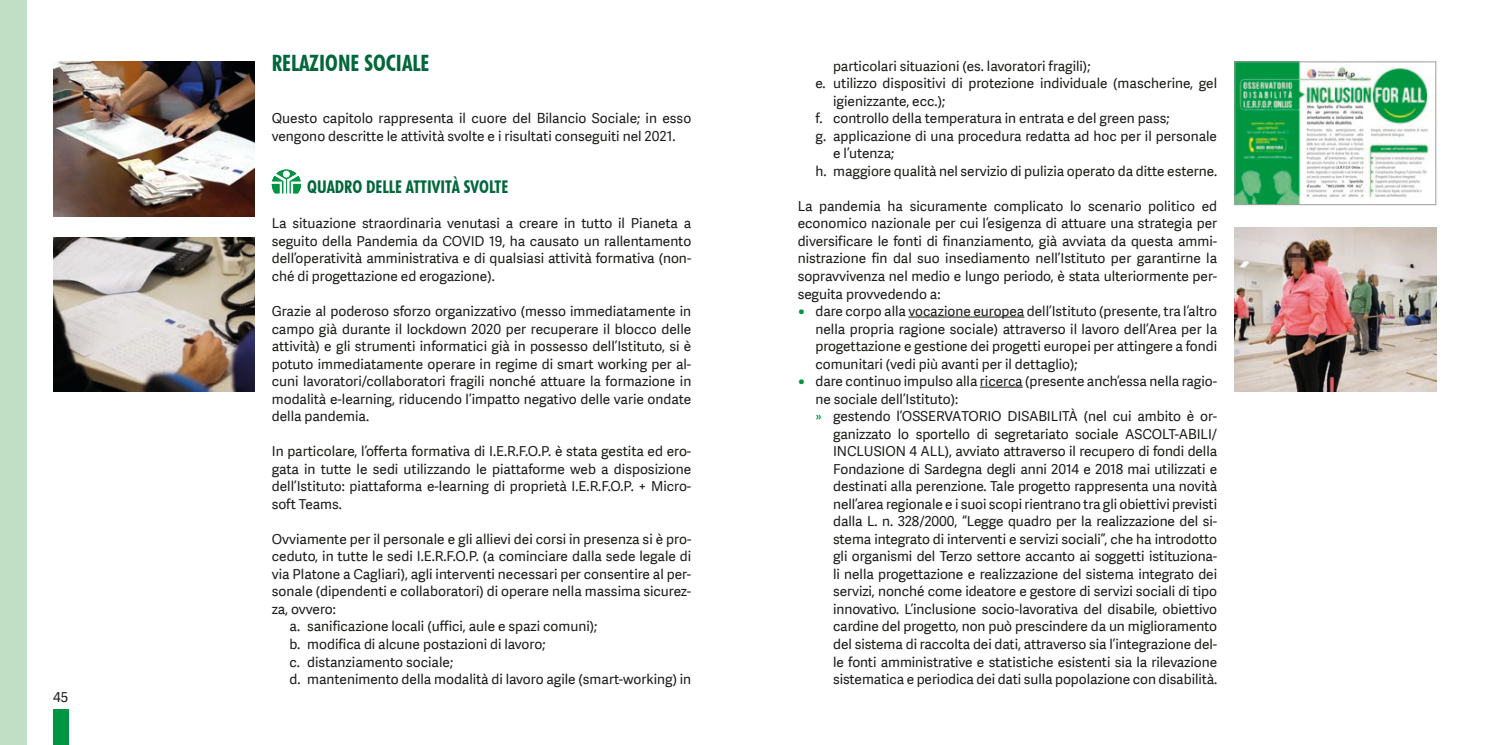
<style>
.page{position:relative;width:1489px;height:745px;background:#fff}
.page>*{position:absolute;margin:0;border:0;box-sizing:border-box;transform-origin:0 0}
.t1{font:700 condensed 22.5px "Futura BT";color:#00673a}
.t2{font:700 condensed 17.5px "Futura BT";color:#00673a}
.t3{font:13.75px/17.5px "Adelle Sans";letter-spacing:-.005em;color:#1d1d1b;text-align:justify}
.s1{font-weight:800;font-size:15px;color:#009641}
.s2{font-size:15px;color:#009641}
</style>
<div class="page">
<div style="left:0;top:0;width:27px;height:744px;background:#c1dfc4"></div>
<div style="left:53px;top:708px;width:15px;height:36px;background:#009641"></div>
<img style="left:53px;top:62px;width:201px;height:154px">
<img style="left:53px;top:237px;width:201px;height:154px">
<hr style="left:908px;top:316px;width:116px;height:1px;background:#1d1d1b">
<hr style="left:979px;top:386px;width:43px;height:1px;background:#1d1d1b">
<svg style="left:272px;top:169px;width:29px;height:24px"></svg>
<img style="left:1234px;top:228px;width:201px;height:163px">
<img style="left:1236px;top:63px;width:193px;height:140px">
<div style="left:1234px;top:61px;width:201px;height:144px;border:1px solid #9d9d9d"></div>
<p class="t3" style="left:53px;top:688px;width:17px">45</p>
<h1 class="t1" style="left:272px;top:49px;width:58px">RELAZIONE</h1>
<h1 class="t1" style="left:364px;top:49px;width:11px">SOCIALE</h1>
<p class="t3" style="left:272px;top:110px;width:421px">Questo capitolo rappresenta il cuore del Bilancio Sociale; in esso vengono descritte le attività svolte e i risultati conseguiti nel 2021.</p>
<p class="t2" style="left:307px;top:176px;width:20px">QUADRO</p>
<p class="t2" style="left:366px;top:176px;width:8px">DELLE</p>
<p class="t2" style="left:406px;top:176px;width:82px">ATTI VITÀ SVOLTE</p>
<p class="t3" style="left:272px;top:215px;width:421px">La situazione straordinaria venutasi a creare in tutto il Pianeta a seguito della Pandemia da COVID 19, ha causato un rallentamento dell’operatività amministrativa e di qualsiasi attività formativa (non&shy;ché di progettazione ed erogazione).</p>
<p class="t3" style="left:272px;top:302px;width:421px">Grazie al poderoso sforzo organizzativo (messo immediatamente in campo già durante il lockdown 2020 per recuperare il blocco delle attività) e gli strumenti informatici già in possesso dell’Istituto, si è potuto immediatamente operare in regime di smart working per al&shy;cuni lavoratori/collaboratori fragili nonché attuare la formazione in modalità e-learning, riducendo l’impatto negativo delle varie ondate della pandemia.</p>
<p class="t3" style="left:272px;top:442px;width:421px">In particolare, l’offerta formativa di I.E.R.F.O.P. è stata gestita ed ero&shy;gata in tutte le sedi utilizzando le piattaforme web a disposizione dell’Istituto: piattaforma e-learning di proprietà I.E.R.F.O.P. + Micro&shy;soft Teams.</p>
<p class="t3" style="left:272px;top:530px;width:421px">Ovviamente per il personale e gli allievi dei corsi in presenza si è pro-</p>
<p class="t3" style="left:272px;top:547px;width:421px">ceduto, in tutte le sedi I.E.R.F.O.P. (a cominciare dalla sede legale di</p>
<p class="t3" style="left:272px;top:565px;width:421px">via Platone a Cagliari), agli interventi necessari per consentire al per-</p>
<p class="t3" style="left:272px;top:582px;width:421px">sonale (dipendenti e collaboratori) di operare nella massima sicurez-</p>
<p class="t3" style="left:272px;top:600px;width:66px">za, ovvero:</p>
<p class="t3" style="left:289px;top:617px;width:309px">a. sanificazione locali (uffici, aule e spazi comuni);</p>
<p class="t3" style="left:289px;top:635px;width:257px">b. modifica di alcune postazioni di lavoro;</p>
<p class="t3" style="left:289px;top:652px;width:165px">c. distanziamento sociale;</p>
<p class="t3" style="left:289px;top:670px;width:403px">d. mantenimento della modalità di lavoro agile (smart-working) in</p>
<p class="t3" style="left:833px;top:57px;width:259px">particolari situazioni (es. lavoratori fragili);</p>
<p class="t3" style="left:815px;top:75px;width:403px">e. utilizzo dispositivi di protezione individuale (mascherine, gel</p>
<p class="t3" style="left:833px;top:92px;width:113px">igienizzante, ecc.);</p>
<p class="t3" style="left:815px;top:110px;width:355px">f. controllo della temperatura in entrata e del green pass;</p>
<p class="t3" style="left:815px;top:127px;width:403px">g. applicazione di una procedura redatta ad hoc per il personale</p>
<p class="t3" style="left:833px;top:145px;width:63px">e l’utenza;</p>
<p class="t3" style="left:815px;top:162px;width:403px">h. maggiore qualità nel servizio di pulizia operato da ditte esterne.</p>
<p class="t3" style="left:797px;top:197px;width:421px">La pandemia ha sicuramente complicato lo scenario politico ed economico nazionale per cui l’esigenza di attuare una strategia per diversificare le fonti di finanziamento, già avviata da questa ammi&shy;nistrazione fin dal suo insediamento nell’Istituto per garantirne la sopravvivenza nel medio e lungo periodo, è stata ulteriormente per&shy;seguita provvedendo a:</p>
<p class="t3" style="left:815px;top:302px;width:403px;text-indent:-18px"><span class="s1">•</span> dare corpo alla vocazione europea dell’Istituto (presente, tra l’altro nella propria ragione sociale) attraverso il lavoro dell’Area per la progettazione e gestione dei progetti europei per attingere a fondi comunitari (vedi più avanti per il dettaglio);</p>
<p class="t3" style="left:797px;top:372px;width:421px"><span class="s1">•</span> dare continuo impulso alla ricerca (presente anch’essa nella ragio-</p>
<p class="t3" style="left:815px;top:390px;width:144px">ne sociale dell’Istituto):</p>
<p class="t3" style="left:815px;top:407px;width:403px"><span class="s2">»</span> gestendo l’OSSERVATORIO DISABILITÀ (nel cui ambito è or-</p>
<p class="t3" style="left:833px;top:425px;width:385px">ganizzato lo sportello di segretariato sociale ASCOLT-ABILI/</p>
<p class="t3" style="left:833px;top:442px;width:385px">INCLUSION 4 ALL), avviato attraverso il recupero di fondi della</p>
<p class="t3" style="left:833px;top:460px;width:385px">Fondazione di Sardegna degli anni 2014 e 2018 mai utilizzati e</p>
<p class="t3" style="left:833px;top:477px;width:385px">destinati alla perenzione. Tale progetto rappresenta una novità</p>
<p class="t3" style="left:833px;top:495px;width:385px">nell’area regionale e i suoi scopi rientrano tra gli obiettivi previsti</p>
<p class="t3" style="left:833px;top:512px;width:385px">dalla L. n. 328/2000, “Legge quadro per la realizzazione del si-</p>
<p class="t3" style="left:833px;top:530px;width:385px">stema integrato di interventi e servizi sociali”, che ha introdotto</p>
<p class="t3" style="left:833px;top:547px;width:385px">gli organismi del Terzo settore accanto ai soggetti istituziona-</p>
<p class="t3" style="left:833px;top:565px;width:385px">li nella progettazione e realizzazione del sistema integrato dei</p>
<p class="t3" style="left:833px;top:582px;width:385px">servizi, nonché come ideatore e gestore di servizi sociali di tipo</p>
<p class="t3" style="left:833px;top:600px;width:385px">innovativo. L’inclusione socio-lavorativa del disabile, obiettivo</p>
<p class="t3" style="left:833px;top:617px;width:385px">cardine del progetto, non può prescindere da un miglioramento</p>
<p class="t3" style="left:833px;top:635px;width:385px">del sistema di raccolta dei dati, attraverso sia l’integrazione del-</p>
<p class="t3" style="left:833px;top:652px;width:385px">le fonti amministrative e statistiche esistenti sia la rilevazione</p>
<p class="t3" style="left:833px;top:670px;width:385px">sistematica e periodica dei dati sulla popolazione con disabilità.</p>
</div>
